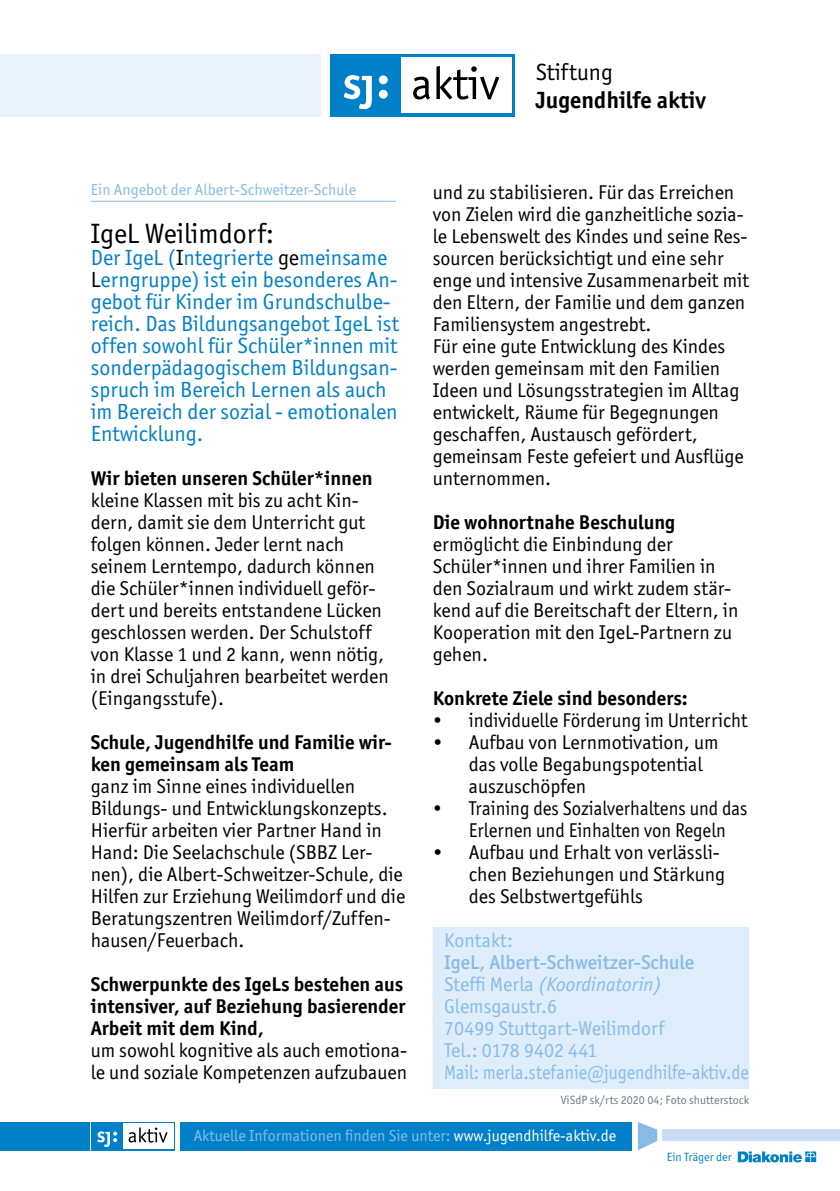
<style>
.page{position:relative;width:840px;height:1191px;background:#fff}
.page>*{position:absolute;margin:0;border:0;box-sizing:border-box;transform-origin:0 0}
.t1{font:28px "Officina Sans ITC Std";color:#000}
.t2{font:700 23.6px "Officina Sans ITC Std";color:#000}
.t3{font:23.6px "Officina Sans ITC Std";color:#000}
.t4{font:22px/22px "Officina Sans ITC Std";color:#0080c8}
.t5{font:20px/22px "Officina Sans ITC Std";color:#000}
.t6{font:700 20px/22px "Officina Sans ITC Std";color:#000}
.t7{font:20px/22px "Officina Sans ITC Std";color:#87bbe6}
.t8{font:20px/22px "Officina Sans ITC Std";color:#000;scale:.94 1}
.t9{font:20px "Officina Sans ITC Std";color:#000;scale:.96 1}
.t10{font:16px "Officina Sans ITC Std";color:#87bbe6}
.t11{font:12px "Officina Sans ITC Std";color:#707a7e}
.t12{font:12px "Officina Sans ITC Std";color:#0080c8}
.s1{color:#000}
.s2{font-weight:500}
.s3{font-style:italic}
.s4{color:#fff}
</style>
<div class="page">
<div style="left:0;top:54px;width:320px;height:62px;background:#e9f1fb"></div>
<div style="left:330px;top:54px;width:185px;height:62px;background:#0080c8"></div>
<div style="left:400px;top:58px;width:111px;height:55px;background:#fff"></div>
<div style="left:378px;top:90px;width:9px;height:9px;background:#fff;border-radius:50%"></div>
<div style="left:378px;top:75px;width:9px;height:9px;background:#fff;border-radius:50%"></div>
<svg style="left:343px;top:75px;width:28px;height:34px"></svg>
<svg style="left:413px;top:77px;width:16px;height:22px"></svg>
<svg style="left:436px;top:66px;width:63px;height:33px"></svg>
<div style="left:91px;top:1121px;width:84px;height:29px;background:#0080c8"></div>
<div style="left:123px;top:1123px;width:50px;height:25px;background:#fff"></div>
<svg style="left:97px;top:1131px;width:20px;height:15px"></svg>
<svg style="left:128px;top:1127px;width:39px;height:15px"></svg>
<div style="left:0;top:1121px;width:89px;height:29px;background:#0080c8"></div>
<div style="left:180px;top:1121px;width:451px;height:29px;background:#0080c8"></div>
<div style="left:662px;top:1129px;width:177px;height:12px;background:#c8ddf4"></div>
<svg style="left:637px;top:1122px;width:20px;height:28px"></svg>
<svg style="left:737px;top:1151px;width:78px;height:11px"></svg>
<div style="left:432px;top:927px;width:316px;height:30px;background:#dfedfa"></div>
<div style="left:432px;top:949px;width:316px;height:30px;background:#dfedfa"></div>
<div style="left:432px;top:971px;width:316px;height:30px;background:#dfedfa"></div>
<div style="left:432px;top:993px;width:316px;height:30px;background:#dfedfa"></div>
<div style="left:432px;top:1015px;width:316px;height:30px;background:#dfedfa"></div>
<div style="left:432px;top:1037px;width:316px;height:30px;background:#dfedfa"></div>
<div style="left:432px;top:1059px;width:316px;height:30px;background:#dfedfa"></div>
<hr style="left:91px;top:201px;width:304px;height:1px;background:#87bbe6">
<p class="t3" style="left:535px;top:58px;width:78px">Stiftung</p>
<p class="t2" style="left:535px;top:85px;width:171px">Jugendhilfe aktiv</p>
<p class="t10" style="left:91px;top:180px;width:267px">Ein Angebot der Albert-Schweitzer-Schule</p>
<h1 class="t1" style="left:91px;top:217px;width:184px">IgeL Weilimdorf:</h1>
<p class="t4" style="left:91px;top:246px;width:309px">Der IgeL (<span class="s1">I</span>ntegrierte <span class="s1">ge</span>meinsame<br><span class="s1">L</span>erngruppe) ist ein besonderes An&shy;gebot für Kinder im Grundschulbe&shy;reich. Das Bildungsangebot IgeL ist offen sowohl für Schüler*innen mit sonderpädagogischem Bildungsan&shy;spruch im Bereich Lernen als auch im Bereich der sozial - emotionalen<br>Entwicklung.</p>
<p class="t6" style="left:91px;top:466px;width:283px">Wir bieten unseren Schüler*innen</p>
<p class="t5" style="left:91px;top:489px;width:299px">kleine Klassen mit bis zu acht Kin&shy;dern, damit sie dem Unterricht gut folgen können. Jeder lernt nach seinem Lerntempo, dadurch können die Schüler*innen individuell geför&shy;dert und bereits entstandene Lücken geschlossen werden. Der Schulstoff von Klasse 1 und 2 kann, wenn nötig, in drei Schuljahren bearbeitet werden (Eingangsstufe).</p>
<p class="t6" style="left:91px;top:730px;width:302px">Schule, Jugendhilfe und Familie wir&shy;ken gemeinsam als Team</p>
<p class="t5" style="left:91px;top:775px;width:316px">ganz im Sinne eines individuellen Bildungs- und Entwicklungskonzepts.<br>Hierfür arbeiten vier Partner Hand in Hand: Die Seelachschule (SBBZ Ler&shy;nen), die Albert-Schweitzer-Schule, die Hilfen zur Erziehung Weilimdorf und die Beratungszentren Weilimdorf/Zuffen&shy;hausen/Feuerbach.</p>
<p class="t6" style="left:91px;top:972px;width:316px;text-align:justify">Schwerpunkte des IgeLs bestehen aus intensiver, auf Beziehung basierender Arbeit mit dem Kind,</p>
<p class="t5" style="left:91px;top:1039px;width:318px">um sowohl kognitive als auch emotiona&shy;le und soziale Kompetenzen aufzubauen</p>
<p class="t5" style="left:432px;top:181px;width:317px">und zu stabilisieren. Für das Erreichen von Zielen wird die ganzheitliche sozia&shy;le Lebenswelt des Kindes und seine Res&shy;sourcen berücksichtigt und eine sehr enge und intensive Zusammenarbeit mit den Eltern, der Familie und dem ganzen Familiensystem angestrebt.<br>Für eine gute Entwicklung des Kindes werden gemeinsam mit den Familien Ideen und Lösungsstrategien im Alltag entwickelt, Räume für Begegnungen geschaffen, Austausch gefördert, gemeinsam Feste gefeiert und Ausflüge unternommen.</p>
<p class="t6" style="left:432px;top:510px;width:244px">Die wohnortnahe Beschulung</p>
<p class="t5" style="left:432px;top:533px;width:307px">ermöglicht die Einbindung der<br>Schüler*innen und ihrer Familien in den Sozialraum und wirkt zudem stär&shy;kend auf die Bereitschaft der Eltern, in<br>Kooperation mit den IgeL-Partnern zu gehen.</p>
<p class="t6" style="left:432px;top:686px;width:256px">Konkrete Ziele sind besonders:</p>
<p class="t9" style="left:432px;top:708px;width:329px">• individuelle Förderung im Unterricht</p>
<p class="t5" style="left:468px;top:731px;width:251px;text-indent:-36px">• Aufbau von Lernmotivation, um das volle Begabungspotential auszuschöpfen</p>
<p class="t8" style="left:468px;top:797px;width:298px;text-indent:-36px">• Training des Sozialverhaltens und das<br>Erlernen und Einhalten von Regeln</p>
<p class="t5" style="left:468px;top:841px;width:258px;text-indent:-36px">• Aufbau und Erhalt von verlässli&shy;chen Beziehungen und Stärkung des Selbstwertgefühls</p>
<p class="t7" style="left:444px;top:929px;width:70px">Kontakt:</p>
<p class="t7" style="left:444px;top:951px;width:306px"><span class="s2">IgeL, Albert-Schweitzer-Schule<br></span>Steffi Merla <span class="s3">(Koordinatorin)<br></span>Glemsgaustr.6<br>70499 Stuttgart-Weilimdorf<br>Tel.: 0178 9402 441<br>Mail: merla.stefanie@jugendhilfe-aktiv.de</p>
<p class="t11" style="left:560px;top:1092px;width:190px">ViSdP sk/rts 2020 04; Foto shutterstock</p>
<p class="t10" style="left:193px;top:1126px;width:424px">Aktuelle Informationen finden Sie unter: <span class="s4">www.jugendhilfe-aktiv.de</span></p>
<p class="t12" style="left:666px;top:1150px;width:66px">Ein Träger der</p>
</div>
